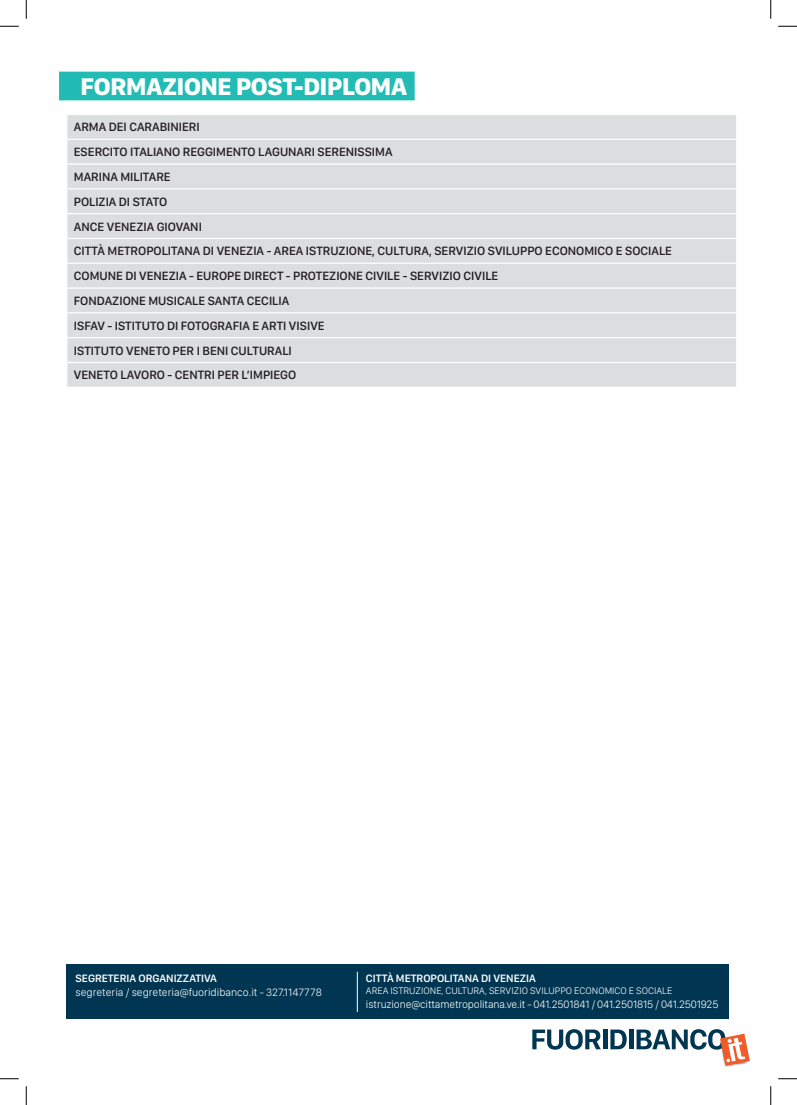
<style>
.page{position:relative;width:797px;height:1105px;background:#fff}
.page>*{position:absolute;margin:0;border:0;box-sizing:border-box;transform-origin:0 0}
.t1{font:800 25px "San Francisco Display";letter-spacing:-.01em;color:#fff}
.t2{font:500 12.5px/24.8px "SF Compact Display";color:#231f20}
.t3{font:300 11.12px "San Francisco Display";letter-spacing:-.01em;color:#fff}
.t4{font:600 11.12px "San Francisco Display";color:#fff}
.t5{font:300 9.88px "San Francisco Display";color:#fff}
</style>
<div class="page">
<div style="left:59px;top:72px;width:355px;height:28px;background:#22bcb5"></div>
<div style="left:67px;top:115px;width:669px;height:272px;background:#dcdddf"></div>
<hr style="left:66px;top:139px;width:671px;height:1px;background:#fff">
<hr style="left:66px;top:163px;width:671px;height:2px;background:#fff">
<hr style="left:66px;top:188px;width:671px;height:1px;background:#fff">
<hr style="left:66px;top:213px;width:671px;height:1px;background:#fff">
<hr style="left:66px;top:238px;width:671px;height:1px;background:#fff">
<hr style="left:66px;top:263px;width:671px;height:1px;background:#fff">
<hr style="left:66px;top:287px;width:671px;height:2px;background:#fff">
<hr style="left:66px;top:312px;width:671px;height:1px;background:#fff">
<hr style="left:66px;top:337px;width:671px;height:1px;background:#fff">
<hr style="left:66px;top:362px;width:671px;height:1px;background:#fff">
<div style="left:66px;top:965px;width:662px;height:54px;background:#013653"></div>
<svg style="left:532px;top:1029px;width:68px;height:21px"></svg>
<hr style="left:603px;top:1029px;width:4px;height:20px;background:#013653">
<svg style="left:610px;top:1029px;width:16px;height:20px"></svg>
<hr style="left:629px;top:1029px;width:4px;height:20px;background:#013653">
<svg style="left:636px;top:1029px;width:114px;height:37px"></svg>
<hr style="left:357px;top:972px;width:1px;height:40px;background:#fff">
<svg style="left:0;top:25px;width:19px;height:2px"></svg>
<svg style="left:778px;top:25px;width:19px;height:2px"></svg>
<svg style="left:0;top:1078px;width:19px;height:1px"></svg>
<svg style="left:778px;top:1078px;width:19px;height:1px"></svg>
<svg style="left:25px;top:0;width:2px;height:19px"></svg>
<svg style="left:25px;top:1086px;width:2px;height:19px"></svg>
<svg style="left:770px;top:0;width:1px;height:19px"></svg>
<svg style="left:770px;top:1086px;width:1px;height:19px"></svg>
<h1 class="t1" style="left:81px;top:71px;width:328px">FORMAZIONE POST-DIPLOMA</h1>
<p class="t2" style="left:74px;top:114px;width:599px">ARMA DEI CARABINIERI<br>ESERCITO ITALIANO REGGIMENTO LAGUNARI SERENISSIMA<br>MARINA MILITARE<br>POLIZIA DI STATO<br>ANCE VENEZIA GIOVANI<br>CITTÀ METROPOLITANA DI VENEZIA - AREA ISTRUZIONE, CULTURA, SERVIZIO SVILUPPO ECONOMICO E SOCIALE COMUNE DI VENEZIA - EUROPE DIRECT - PROTEZIONE CIVILE - SERVIZIO CIVILE<br>FONDAZIONE MUSICALE SANTA CECILIA<br>ISFAV - ISTITUTO DI FOTOGRAFIA E ARTI VISIVE<br>ISTITUTO VENETO PER I BENI CULTURALI<br>VENETO LAVORO - CENTRI PER L’IMPIEGO</p>
<p class="t4" style="left:75px;top:972px;width:143px">SEGRETERIA ORGANIZZATIVA</p>
<p class="t3" style="left:75px;top:985px;width:248px">segreteria / segreteria@fuoridibanco.it - 327.1147778</p>
<p class="t4" style="left:366px;top:972px;width:171px">CITTÀ METROPOLITANA DI VENEZIA</p>
<p class="t5" style="left:366px;top:985px;width:308px">AREA ISTRUZIONE, CULTURA, SERVIZIO SVILUPPO ECONOMICO E SOCIALE</p>
<p class="t3" style="left:366px;top:997px;width:354px">istruzione@cittametropolitana.ve.it - 041.2501841 / 041.2501815 / 041.2501925</p>
</div>
